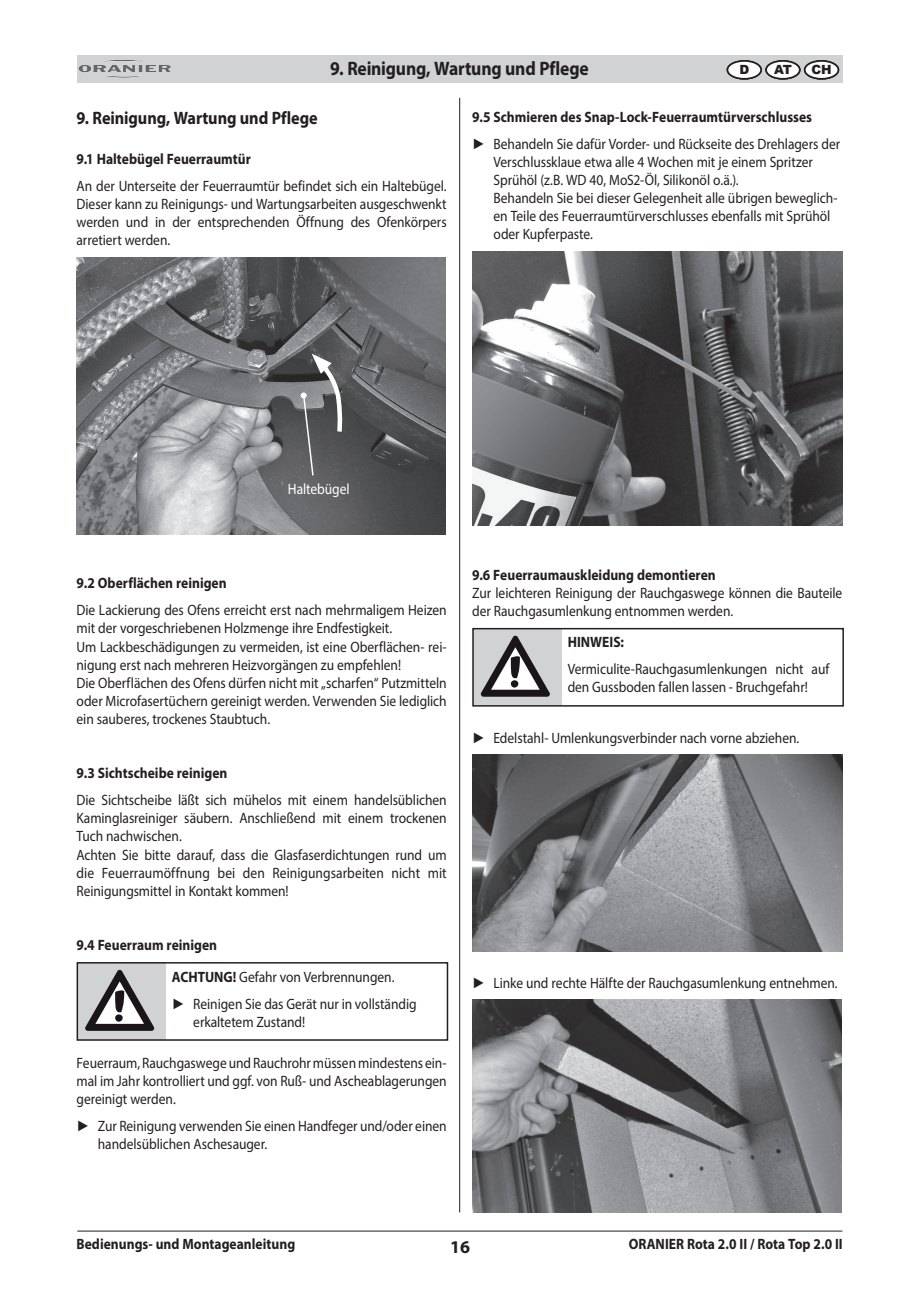
<style>
.page{position:relative;width:919px;height:1289px;background:#fff}
.page>*{position:absolute;margin:0;border:0;box-sizing:border-box;transform-origin:0 0}
.t1{font:700 19.5px "Myriad Pro";letter-spacing:-.01em;color:#231f20;scale:.9 1}
.t2{font:700 18px "Myriad Pro";letter-spacing:-.005em;color:#231f20;scale:.9 1}
.t3{font:700 18px "Myriad Pro";letter-spacing:-.005em;color:#231f20}
.t4{font:15px/18px "Myriad Pro";letter-spacing:-.005em;color:#231f20;scale:.9 1}
.t5{font:700 15px/31.5px "Myriad Pro";color:#231f20;scale:.9 1}
.t6{font:15px "Myriad Pro";letter-spacing:-.005em;color:#fff;scale:.9 1}
.t7{font:900 12.6px "Arial";color:#231f20}
.s1{font-weight:700}
.s2{font-family:"Arial"}
.s3{font-weight:400}
</style>
<div class="page">
<div style="left:77px;top:56px;width:765px;height:27px;background:#d1d2d4"></div>
<img style="left:79px;top:60px;width:64px;height:7px">
<hr style="left:77px;top:1230px;width:765px;height:1px;background:#231f20">
<hr style="left:459px;top:98px;width:1px;height:1114px;background:#231f20">
<div style="left:727px;top:61px;width:34px;height:18px;background:#fff;border-radius:50%"></div>
<div style="left:726px;top:60px;width:35px;height:20px;border:2px solid #231f20;border-radius:50%"></div>
<div style="left:766px;top:61px;width:33px;height:18px;background:#fff;border-radius:50%"></div>
<div style="left:765px;top:60px;width:35px;height:20px;border:2px solid #231f20;border-radius:50%"></div>
<div style="left:804px;top:61px;width:34px;height:18px;background:#fff;border-radius:50%"></div>
<div style="left:803px;top:60px;width:36px;height:20px;border:2px solid #231f20;border-radius:50%"></div>
<img style="left:77px;top:257px;width:368px;height:277px">
<svg style="left:301px;top:353px;width:45px;height:124px;background:#6b6b6d"></svg>
<div style="left:77px;top:962px;width:89px;height:77px;background:#d1d2d4"></div>
<div style="left:77px;top:962px;width:371px;height:78px;border:2px solid #231f20"></div>
<svg style="left:85px;top:969px;width:69px;height:61px"></svg>
<img style="left:472px;top:251px;width:370px;height:274px">
<div style="left:473px;top:628px;width:88px;height:78px;background:#d1d2d4"></div>
<div style="left:472px;top:628px;width:371px;height:78px;border:2px solid #231f20"></div>
<svg style="left:481px;top:635px;width:69px;height:61px"></svg>
<img style="left:473px;top:755px;width:369px;height:196px">
<img style="left:472px;top:999px;width:369px;height:213px">
<h1 class="t1" style="left:330px;top:56px;width:288px">9. Reinigung, Wartung und Pflege</h1>
<p class="t7" style="left:739px;top:60px;width:11px">D</p>
<p class="t7" style="left:774px;top:60px;width:19px">AT</p>
<p class="t7" style="left:811px;top:60px;width:22px">CH</p>
<p class="t2" style="left:77px;top:106px;width:269px">9. Reinigung, Wartung und Pflege</p>
<p class="t5" style="left:77px;top:143px;width:195px">9.1 Haltebügel Feuerraumtür</p>
<p class="t4" style="left:77px;top:177px;width:413px;text-align:justify">An der Unterseite der Feuerraumtür befindet sich ein Haltebügel.<br>Dieser kann zu Reinigungs- und Wartungsarbeiten ausgeschwenkt werden und in der entsprechenden Öffnung des Ofenkörpers arretiert werden.</p>
<p class="t4" style="left:472px;top:103px;width:410px;line-height:27.2px"><span class="s1">9.5 Schmieren des Snap-Lock-Feuerraumtürverschlusses<br></span><span class="s2">►</span> Behandeln Sie dafür Vorder- und Rückseite des Drehlagers der</p>
<p class="t4" style="left:493px;top:153px;width:383px">Verschlussklaue etwa alle 4 Wochen mit je einem Spritzer Sprühöl (z.B. WD 40, MoS2-Öl, Silikonöl o.ä.).<br>Behandeln Sie bei dieser Gelegenheit alle übrigen beweglich&shy;en Teile des Feuerraumtürverschlusses ebenfalls mit Sprühöl oder Kupferpaste.</p>
<p class="t6" style="left:288px;top:480px;width:70px">Haltebügel</p>
<p class="t5" style="left:77px;top:567px;width:168px">9.2 Oberflächen reinigen</p>
<p class="t4" style="left:77px;top:601px;width:413px">Die Lackierung des Ofens erreicht erst nach mehrmaligem Heizen mit der vorgeschriebenen Holzmenge ihre Endfestigkeit.<br>Um Lackbeschädigungen zu vermeiden, ist eine Oberflächen- rei&shy;nigung erst nach mehreren Heizvorgängen zu empfehlen!<br>Die Oberflächen des Ofens dürfen nicht mit „scharfen“ Putzmitteln oder Microfasertüchern gereinigt werden. Verwenden Sie lediglich ein sauberes, trockenes Staubtuch.</p>
<p class="t5" style="left:77px;top:756px;width:169px">9.3 Sichtscheibe reinigen</p>
<p class="t4" style="left:77px;top:791px;width:413px">Die Sichtscheibe läßt sich mühelos mit einem handelsüblichen Kaminglasreiniger säubern. Anschließend mit einem trockenen Tuch nachwischen.<br>Achten Sie bitte darauf, dass die Glasfaserdichtungen rund um die Feuerraumöffnung bei den Reinigungsarbeiten nicht mit Reinigungsmittel in Kontakt kommen!</p>
<p class="t5" style="left:172px;top:928px;width:249px;text-indent:-95px">9.4 Feuerraum reinigen<br>ACHTUNG! <span class="s3">Gefahr von Verbrennungen.</span></p>
<p class="t4" style="left:193px;top:994px;width:250px;text-indent:-21px"><span class="s2">►</span> Reinigen Sie das Gerät nur in vollständig erkaltetem Zustand!</p>
<p class="t4" style="left:77px;top:1053px;width:413px;text-align:justify">Feuerraum, Rauchgaswege und Rauchrohr müssen mindestens ein&shy;mal im Jahr kontrolliert und ggf. von Ruß- und Ascheablagerungen gereinigt werden.</p>
<p class="t4" style="left:98px;top:1116px;width:389px;text-indent:-21px"><span class="s2">►</span> Zur Reinigung verwenden Sie einen Handfeger und/oder einen handelsüblichen Aschesauger.</p>
<p class="t5" style="left:472px;top:558px;width:272px">9.6 Feuerraumauskleidung demontieren</p>
<p class="t4" style="left:472px;top:583px;width:413px">Zur leichteren Reinigung der Rauchgaswege können die Bauteile der Rauchgasumlenkung entnommen werden.</p>
<p class="t5" style="left:567px;top:626px;width:64px">HINWEIS:</p>
<p class="t4" style="left:567px;top:660px;width:292px">Vermiculite-Rauchgasumlenkungen nicht auf den Gussboden fallen lassen - Bruchgefahr!</p>
<p class="t4" style="left:472px;top:728px;width:365px"><span class="s2">►</span> Edelstahl- Umlenkungsverbinder nach vorne abziehen.</p>
<p class="t4" style="left:472px;top:973px;width:407px"><span class="s2">►</span> Linke und rechte Hälfte der Rauchgasumlenkung entnehmen.</p>
<p class="t5" style="left:77px;top:1227px;width:244px">Bedienungs- und Montageanleitung</p>
<p class="t5" style="left:628px;top:1227px;width:239px">ORANIER Rota 2.0 II / Rota Top 2.0 II</p>
<p class="t3" style="left:450px;top:1235px;width:21px">16</p>
</div>
